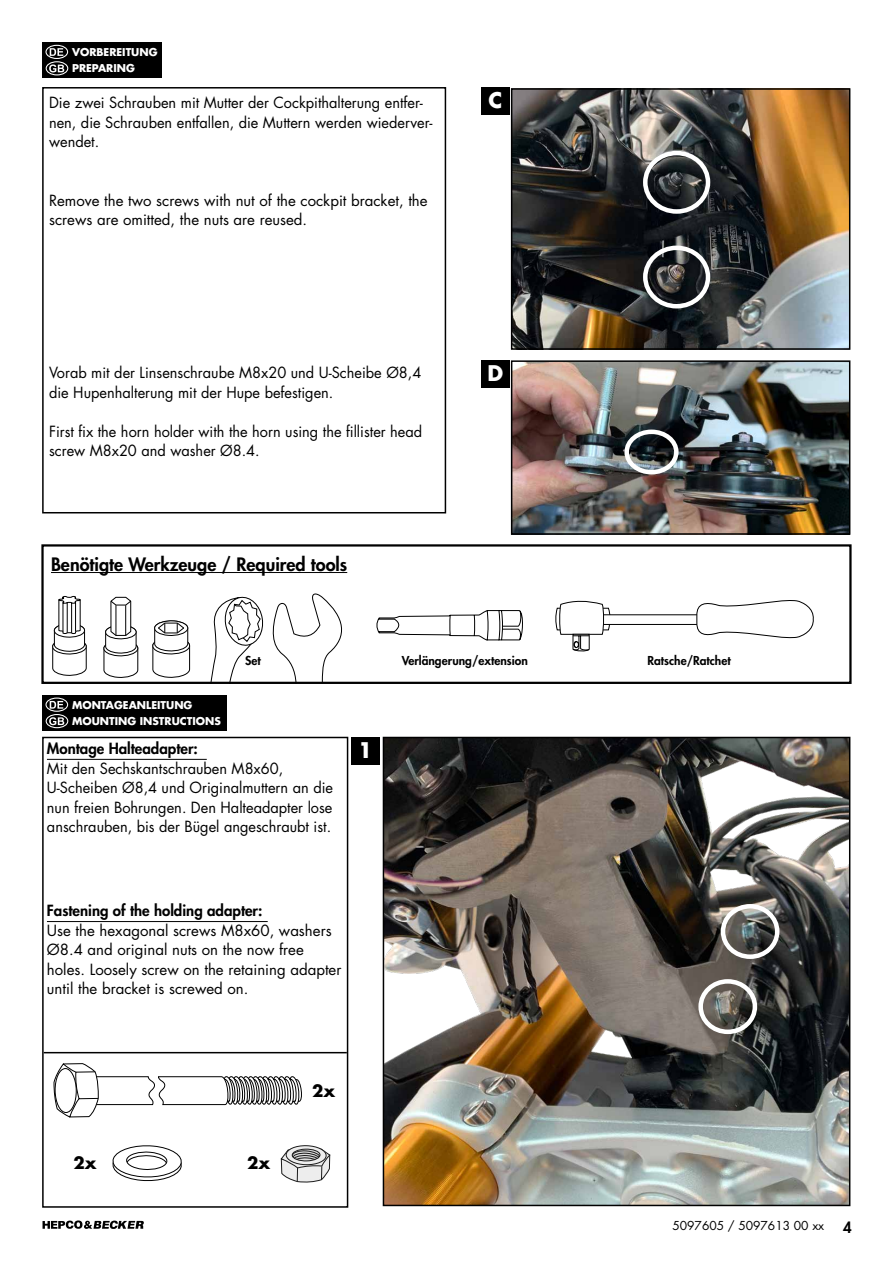
<style>
.page{position:relative;width:893px;height:1263px;background:#fff}
.page>*{position:absolute;margin:0;border:0;box-sizing:border-box;transform-origin:0 0}
.t1{font:700 21px "Futura Std";color:#fff}
.t2{font:800 18px "Futura Std";color:#000}
.t3{font:700 16.5px "Futura Std";color:#000}
.t4{font:15px/19.5px "Futura Std";color:#000}
.t5{font:800 15px "Futura Std";color:#000}
.t6{font:800 12px "Futura Std";color:#000}
.t7{font:12px "Futura Std";color:#000}
.t8{font:700 10.5px/16.5px "Futura Std";color:#fff}
</style>
<div class="page">
<div style="left:42px;top:737px;width:306px;height:471px;border:2px solid #000"></div>
<img style="left:386px;top:740px;width:461px;height:463px">
<div style="left:383px;top:737px;width:467px;height:469px;border:2px solid #000"></div>
<div style="left:43px;top:695px;width:184px;height:36px;background:#000"></div>
<svg style="left:50px;top:701px;width:13px;height:8px"></svg>
<div style="left:45px;top:697px;width:23px;height:15px;border:1px solid #fff;border-radius:50%"></div>
<svg style="left:49px;top:717px;width:15px;height:8px"></svg>
<div style="left:46px;top:714px;width:22px;height:14px;border:1px solid #fff;border-radius:50%"></div>
<div style="left:351px;top:737px;width:29px;height:27px;background:#000"></div>
<hr style="left:47px;top:759px;width:160px;height:1px;background:#000">
<hr style="left:47px;top:921px;width:221px;height:1px;background:#000">
<hr style="left:44px;top:1052px;width:303px;height:1px;background:#000">
<svg style="left:112px;top:1145px;width:70px;height:37px"></svg>
<svg style="left:53px;top:1063px;width:249px;height:55px"></svg>
<div style="left:55px;top:1068px;width:21px;height:44px;background:#fff;border-radius:50%"></div>
<div style="left:55px;top:1068px;width:22px;height:45px;border:1px solid #000;border-radius:50%"></div>
<div style="left:42px;top:87px;width:404px;height:426px;border:2px solid #000"></div>
<div style="left:43px;top:43px;width:119px;height:35px;background:#000"></div>
<svg style="left:50px;top:48px;width:13px;height:8px"></svg>
<div style="left:45px;top:45px;width:23px;height:14px;border:1px solid #fff;border-radius:50%"></div>
<svg style="left:49px;top:64px;width:15px;height:8px"></svg>
<div style="left:46px;top:61px;width:22px;height:14px;border:1px solid #fff;border-radius:50%"></div>
<img style="left:514px;top:91px;width:333px;height:256px">
<div style="left:511px;top:88px;width:339px;height:262px;border:2px solid #000"></div>
<div style="left:481px;top:87px;width:29px;height:28px;background:#000"></div>
<div style="left:481px;top:360px;width:29px;height:28px;background:#000"></div>
<div style="left:643px;top:151px;width:67px;height:63px;border:4px solid #fff;border-radius:50%"></div>
<div style="left:643px;top:246px;width:67px;height:62px;border:4px solid #fff;border-radius:50%"></div>
<img style="left:514px;top:363px;width:333px;height:169px">
<div style="left:511px;top:360px;width:339px;height:175px;border:2px solid #000"></div>
<div style="left:624px;top:430px;width:55px;height:44px;border:4px solid #fff;border-radius:50%"></div>
<div style="left:721px;top:904px;width:58px;height:55px;border:4px solid #fff;border-radius:50%"></div>
<div style="left:698px;top:979px;width:59px;height:55px;border:4px solid #fff;border-radius:50%"></div>
<svg style="left:281px;top:1145px;width:49px;height:37px;background:#bcbcbc"></svg>
<svg style="left:210px;top:596px;width:54px;height:85px"></svg>
<svg style="left:52px;top:596px;width:35px;height:80px"></svg>
<svg style="left:272px;top:593px;width:542px;height:88px"></svg>
<svg style="left:152px;top:620px;width:39px;height:58px"></svg>
<svg style="left:103px;top:596px;width:36px;height:82px"></svg>
<div style="left:53px;top:550px;width:23px;height:14px;border:1px solid #fff;border-radius:50%"></div>
<hr style="left:51px;top:572px;width:296px;height:1px;background:#000">
<div style="left:41px;top:544px;width:811px;height:140px;border:2px solid #000"></div>
<svg style="left:43px;top:1220px;width:101px;height:9px"></svg>
<p class="t8" style="left:72px;top:43px;width:87px">VORBEREITUNG<br>PREPARING</p>
<p class="t4" style="left:49px;top:93px;width:385px">Die zwei Schrauben mit Mutter der Cockpithalterung entfer&shy;nen, die Schrauben entfallen, die Muttern werden wiederver&shy;wendet.</p>
<p class="t4" style="left:49px;top:190px;width:380px">Remove the two screws with nut of the cockpit bracket, the screws are omitted, the nuts are reused.</p>
<p class="t4" style="left:49px;top:363px;width:374px">Vorab mit der Linsenschraube M8x20 und U-Scheibe Ø8,4 die Hupenhalterung mit der Hupe befestigen.</p>
<p class="t4" style="left:49px;top:421px;width:375px">First fix the horn holder with the horn using the fillister head screw M8x20 and washer Ø8.4.</p>
<p class="t2" style="left:51px;top:553px;width:298px">Benötigte Werkzeuge / Required tools</p>
<h1 class="t1" style="left:488px;top:86px;width:15px">C</h1>
<h1 class="t1" style="left:487px;top:359px;width:17px">D</h1>
<p class="t8" style="left:72px;top:696px;width:150px">MONTAGEANLEITUNG<br>MOUNTING INSTRUCTIONS</p>
<p class="t6" style="left:245px;top:653px;width:17px">Set</p>
<p class="t6" style="left:402px;top:653px;width:128px">Verlängerung/extension</p>
<p class="t6" style="left:647px;top:653px;width:85px">Ratsche/Ratchet</p>
<p class="t5" style="left:47px;top:739px;width:152px">Montage Halteadapter:</p>
<p class="t4" style="left:47px;top:759px;width:288px">Mit den Sechskantschrauben M8x60, U-Scheiben Ø8,4 und Originalmuttern an die nun freien Bohrungen. Den Halteadapter lose anschrauben, bis der Bügel angeschraubt ist.</p>
<h1 class="t1" style="left:358px;top:736px;width:16px">1</h1>
<p class="t5" style="left:47px;top:901px;width:217px">Fastening of the holding adapter:</p>
<p class="t4" style="left:47px;top:921px;width:296px">Use the hexagonal screws M8x60, washers Ø8.4 and original nuts on the now free holes. Loosely screw on the retaining adapter until the bracket is screwed on.</p>
<p class="t3" style="left:73px;top:1152px;width:25px">2x</p>
<p class="t3" style="left:247px;top:1152px;width:25px">2x</p>
<p class="t3" style="left:312px;top:1080px;width:25px">2x</p>
<p class="t7" style="left:672px;top:1218px;width:153px">5097605 / 5097613 00 xx</p>
<p class="t5" style="left:843px;top:1218px;width:10px">4</p>
</div>
